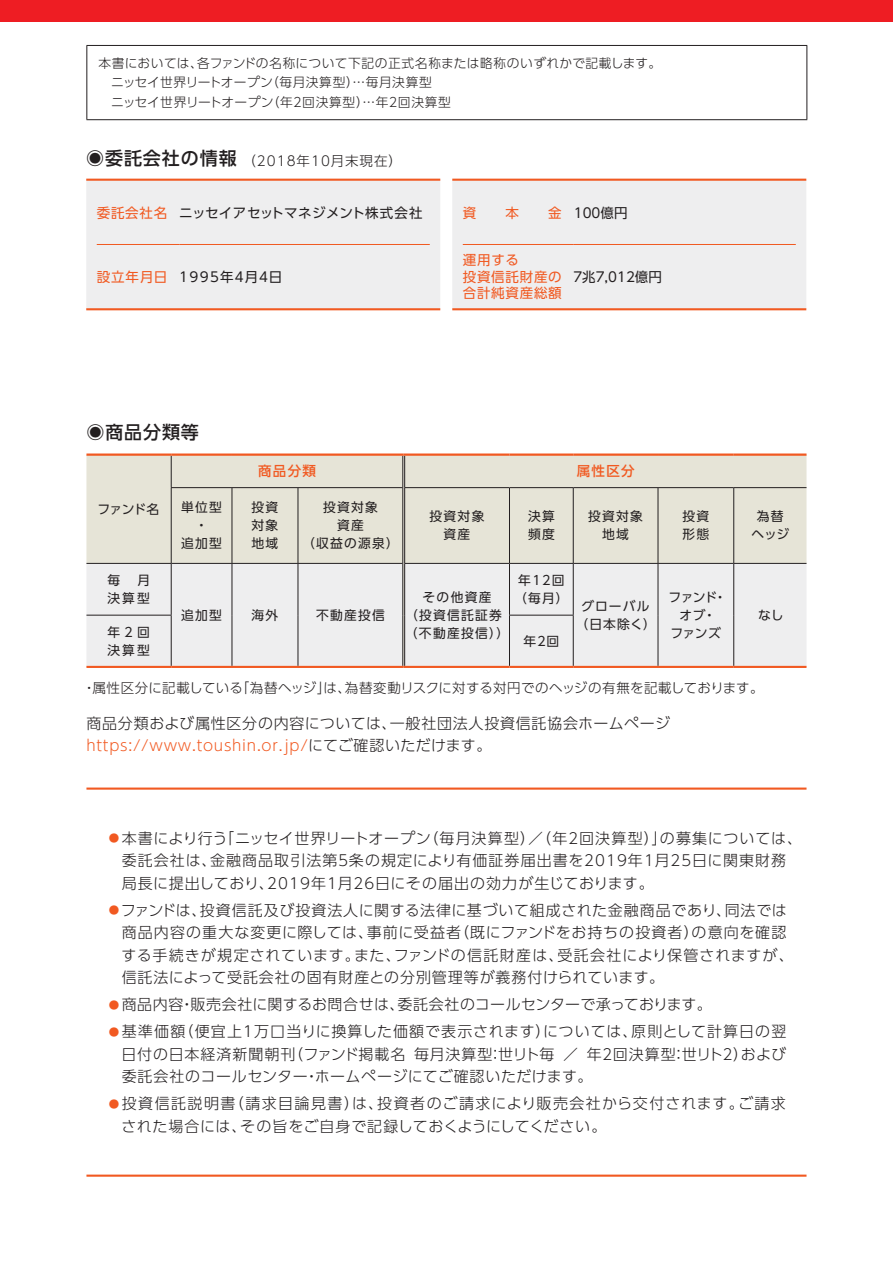
<style>
.page{position:relative;width:893px;height:1263px;background:#fff}
.page>*{position:absolute;margin:0;border:0;box-sizing:border-box;transform-origin:0 0}
.t1{font:500 18px "UD Shin Go Pro";letter-spacing:.05em;color:#231f20}
.t2{font:300 15px/22.5px "UD Shin Go Pro";letter-spacing:.05em;color:#231f20}
.t3{font:300 15px/22.5px "UD Shin Go Pro";letter-spacing:.07em;color:#231f20}
.t4{font:300 15px "UD Shin Go Pro";letter-spacing:.02em;color:#231f20}
.t5{font:300 13.5px "UD Shin Go Pro";letter-spacing:.03em;color:#231f20}
.t6{font:13.5px "UD Shin Go Pro";letter-spacing:.035em;color:#231f20}
.t7{font:300 13.5px "UD Shin Go Pro";letter-spacing:.075em;color:#231f20}
.t8{font:13.5px/16.5px "UD Shin Go Pro";letter-spacing:.055em;color:#f15921}
.t9{font:13.5px "UD Shin Go Pro";letter-spacing:.015em;color:#231f20}
.t10{font:13.5px "UD Shin Go Pro";letter-spacing:.065em;color:#231f20}
.t11{font:500 13.5px "UD Shin Go Pro";letter-spacing:.1em;color:#f15921}
.t12{font:12.75px/18px "UD Shin Go Pro";letter-spacing:.1em;color:#231f20;text-align:center}
.t13{font:300 12.75px/19.5px "UD Shin Go Pro";letter-spacing:.025em;color:#231f20}
.t14{font:12.75px/18px "UD Shin Go Pro";letter-spacing:-.04em;color:#231f20;text-align:center}
.s1{font-weight:500;font-size:18px}
.s2{color:#f15921}
.s3{font-size:10.5px;color:#f15921}
</style>
<div class="page">
<div style="left:0;top:0;width:893px;height:21px;background:#ee1d23"></div>
<div style="left:86px;top:180px;width:720px;height:129px;background:#eeeeef"></div>
<hr style="left:86px;top:179px;width:354px;height:2px;background:#f15921">
<hr style="left:86px;top:308px;width:354px;height:2px;background:#f15921">
<hr style="left:452px;top:179px;width:354px;height:2px;background:#f15921">
<hr style="left:452px;top:308px;width:354px;height:2px;background:#f15921">
<hr style="left:97px;top:244px;width:82px;height:1px;background:#f15921">
<hr style="left:179px;top:244px;width:251px;height:1px;background:#f15921">
<hr style="left:463px;top:244px;width:111px;height:1px;background:#f15921">
<hr style="left:574px;top:244px;width:222px;height:1px;background:#f15921">
<div style="left:86px;top:456px;width:720px;height:107px;background:#e6e4d7"></div>
<div style="left:86px;top:564px;width:720px;height:102px;background:#eeeeef"></div>
<hr style="left:171px;top:487px;width:61px;height:1px;background:#231f20">
<hr style="left:232px;top:487px;width:66px;height:1px;background:#231f20">
<hr style="left:232px;top:488px;width:1px;height:75px;background:#231f20">
<hr style="left:298px;top:487px;width:105px;height:1px;background:#231f20">
<hr style="left:298px;top:488px;width:1px;height:75px;background:#231f20">
<hr style="left:405px;top:487px;width:104px;height:1px;background:#231f20">
<hr style="left:509px;top:487px;width:64px;height:1px;background:#231f20">
<hr style="left:509px;top:488px;width:1px;height:75px;background:#231f20">
<hr style="left:573px;top:487px;width:85px;height:1px;background:#231f20">
<hr style="left:573px;top:488px;width:1px;height:75px;background:#231f20">
<hr style="left:658px;top:487px;width:76px;height:1px;background:#231f20">
<hr style="left:658px;top:488px;width:1px;height:75px;background:#231f20">
<hr style="left:734px;top:487px;width:72px;height:1px;background:#231f20">
<hr style="left:733px;top:488px;width:1px;height:75px;background:#231f20">
<hr style="left:86px;top:563px;width:85px;height:1px;background:#231f20">
<hr style="left:171px;top:563px;width:61px;height:1px;background:#231f20">
<hr style="left:232px;top:563px;width:66px;height:1px;background:#231f20">
<hr style="left:232px;top:564px;width:1px;height:51px;background:#231f20">
<hr style="left:298px;top:563px;width:105px;height:1px;background:#231f20">
<hr style="left:298px;top:564px;width:1px;height:51px;background:#231f20">
<hr style="left:405px;top:563px;width:104px;height:1px;background:#231f20">
<hr style="left:509px;top:563px;width:64px;height:1px;background:#231f20">
<hr style="left:509px;top:564px;width:1px;height:51px;background:#231f20">
<hr style="left:573px;top:563px;width:85px;height:1px;background:#231f20">
<hr style="left:573px;top:564px;width:1px;height:51px;background:#231f20">
<hr style="left:658px;top:563px;width:76px;height:1px;background:#231f20">
<hr style="left:658px;top:564px;width:1px;height:51px;background:#231f20">
<hr style="left:734px;top:563px;width:72px;height:1px;background:#231f20">
<hr style="left:733px;top:564px;width:1px;height:51px;background:#231f20">
<hr style="left:232px;top:615px;width:1px;height:51px;background:#231f20">
<hr style="left:298px;top:615px;width:1px;height:51px;background:#231f20">
<hr style="left:509px;top:615px;width:1px;height:51px;background:#231f20">
<hr style="left:573px;top:615px;width:1px;height:51px;background:#231f20">
<hr style="left:658px;top:615px;width:1px;height:51px;background:#231f20">
<hr style="left:733px;top:615px;width:1px;height:51px;background:#231f20">
<hr style="left:403px;top:456px;width:1px;height:32px;background:#231f20">
<hr style="left:404px;top:456px;width:1px;height:32px;background:#231f20">
<hr style="left:403px;top:488px;width:1px;height:75px;background:#231f20">
<hr style="left:404px;top:488px;width:1px;height:75px;background:#231f20">
<hr style="left:403px;top:563px;width:1px;height:52px;background:#231f20">
<hr style="left:404px;top:563px;width:1px;height:52px;background:#231f20">
<hr style="left:403px;top:615px;width:1px;height:51px;background:#231f20">
<hr style="left:404px;top:615px;width:1px;height:51px;background:#231f20">
<hr style="left:86px;top:615px;width:86px;height:1px;background:#231f20">
<hr style="left:509px;top:615px;width:65px;height:1px;background:#231f20">
<hr style="left:171px;top:456px;width:1px;height:31px;background:#231f20">
<hr style="left:171px;top:488px;width:1px;height:75px;background:#231f20">
<hr style="left:171px;top:564px;width:1px;height:51px;background:#231f20">
<hr style="left:171px;top:615px;width:1px;height:51px;background:#231f20">
<hr style="left:86px;top:453px;width:85px;height:3px;background:#f15921">
<hr style="left:171px;top:453px;width:61px;height:3px;background:#f15921">
<hr style="left:232px;top:453px;width:66px;height:3px;background:#f15921">
<hr style="left:298px;top:453px;width:106px;height:3px;background:#f15921">
<hr style="left:404px;top:453px;width:105px;height:3px;background:#f15921">
<hr style="left:509px;top:453px;width:64px;height:3px;background:#f15921">
<hr style="left:573px;top:453px;width:85px;height:3px;background:#f15921">
<hr style="left:658px;top:453px;width:76px;height:3px;background:#f15921">
<hr style="left:734px;top:453px;width:72px;height:3px;background:#f15921">
<hr style="left:171px;top:666px;width:61px;height:2px;background:#f15921">
<hr style="left:232px;top:666px;width:66px;height:2px;background:#f15921">
<hr style="left:298px;top:666px;width:106px;height:2px;background:#f15921">
<hr style="left:404px;top:666px;width:105px;height:2px;background:#f15921">
<hr style="left:573px;top:666px;width:85px;height:2px;background:#f15921">
<hr style="left:658px;top:666px;width:76px;height:2px;background:#f15921">
<hr style="left:734px;top:666px;width:72px;height:2px;background:#f15921">
<hr style="left:86px;top:666px;width:85px;height:2px;background:#f15921">
<hr style="left:509px;top:666px;width:64px;height:2px;background:#f15921">
<hr style="left:86px;top:787px;width:720px;height:3px;background:#f15921">
<hr style="left:86px;top:1174px;width:720px;height:3px;background:#f15921">
<hr style="left:86px;top:45px;width:721px;height:1px;background:#231f20">
<hr style="left:86px;top:46px;width:1px;height:73px;background:#231f20">
<hr style="left:806px;top:46px;width:1px;height:73px;background:#231f20">
<hr style="left:86px;top:119px;width:721px;height:1px;background:#231f20">
<p class="t13" style="left:111px;top:53px;width:552px;text-indent:-13px">本書においては、各ファンドの名称について下記の正式名称または略称のいずれかで記載します。ニッセイ世界リートオープン（毎月決算型）…毎月決算型<br>ニッセイ世界リートオープン（年２回決算型）…年２回決算型</p>
<p class="t7" style="left:86px;top:150px;width:317px"><span class="s1">◉委託会社の情報</span>（2018年10月末現在）</p>
<p class="t6" style="left:97px;top:201px;width:327px"><span class="s2">委託会社名</span> ニッセイアセットマネジメント株式会社</p>
<p class="t10" style="left:97px;top:266px;width:187px"><span class="s2">設立年月日</span> 1995年４月４日</p>
<p class="t8" style="left:463px;top:204px;width:15px">資</p>
<p class="t8" style="left:506px;top:204px;width:15px">本</p>
<p class="t9" style="left:548px;top:201px;width:81px"><span class="s2">金</span> 100億円</p>
<p class="t8" style="left:463px;top:251px;width:100px">運用する<br>投資信託財産の合計純資産総額</p>
<p class="t9" style="left:571px;top:266px;width:92px">７兆7,012億円</p>
<p class="t1" style="left:86px;top:417px;width:114px">◉商品分類等</p>
<p class="t12" style="left:97px;top:500px;width:63px">ファンド名</p>
<p class="t11" style="left:258px;top:460px;width:60px">商品分類</p>
<p class="t11" style="left:577px;top:460px;width:60px">属性区分</p>
<p class="t12" style="left:181px;top:498px;width:42px">単位型・<br>追加型</p>
<p class="t12" style="left:252px;top:498px;width:28px;text-align:justify">投資対象地域</p>
<p class="t12" style="left:302px;top:498px;width:98px">投資対象<br>資産<br>（収益の源泉）</p>
<p class="t12" style="left:430px;top:507px;width:56px">投資対象資産</p>
<p class="t12" style="left:528px;top:507px;width:28px;text-align:left">決算頻度</p>
<p class="t12" style="left:588px;top:507px;width:56px">投資対象地域</p>
<p class="t12" style="left:682px;top:507px;width:28px;text-align:left">投資形態</p>
<p class="t12" style="left:752px;top:507px;width:39px">為替ヘッジ</p>
<p class="t12" style="left:107px;top:571px;width:14px">毎</p>
<p class="t12" style="left:514px;top:571px;width:56px">年12回（毎月）</p>
<p class="t12" style="left:107px;top:571px;width:44px;text-align:right">月<br>決算型</p>
<p class="t12" style="left:405px;top:588px;width:106px">その他資産<br>（投資信託証券（不動産投信））</p>
<p class="t12" style="left:575px;top:597px;width:82px">グローバル（日本除く）</p>
<p class="t14" style="left:668px;top:588px;width:60px">ファンド・オブ・<br>ファンズ</p>
<p class="t12" style="left:181px;top:606px;width:42px">追加型</p>
<p class="t12" style="left:252px;top:606px;width:28px">海外</p>
<p class="t12" style="left:316px;top:606px;width:70px">不動産投信</p>
<p class="t12" style="left:758px;top:606px;width:27px">なし</p>
<p class="t12" style="left:107px;top:623px;width:44px;text-align:left">年２回決算型</p>
<p class="t12" style="left:523px;top:632px;width:37px">年２回</p>
<p class="t5" style="left:82px;top:677px;width:683px">・属性区分に記載している「為替ヘッジ」は、為替変動リスクに対する対円でのヘッジの有無を記載しております。</p>
<p class="t2" style="left:86px;top:711px;width:585px">商品分類および属性区分の内容については、一般社団法人投資信託協会ホームページ<span class="s2">https://www.toushin.or.jp/</span>にてご確認いただけます。</p>
<p class="t3" style="left:122px;top:826px;width:682px;text-indent:-13px"><span class="s3">●</span> 本書により行う「ニッセイ世界リートオープン（毎月決算型）／（年２回決算型）」の募集については、委託会社は、金融商品取引法第５条の規定により有価証券届出書を2019年1月25日に関東財務局長に提出しており、2019年1月26日にその届出の効力が生じております。</p>
<p class="t2" style="left:121px;top:898px;width:674px;text-indent:-13px"><span class="s3">●</span>ファンドは、投資信託及び投資法人に関する法律に基づいて組成された金融商品であり、同法では商品内容の重大な変更に際しては、事前に受益者（既にファンドをお持ちの投資者）の意向を確認する手続きが規定されています。また、ファンドの信託財産は、受託会社により保管されますが、信託法によって受託会社の固有財産との分別管理等が義務付けられています。</p>
<p class="t4" style="left:109px;top:992px;width:604px"><span class="s3">●</span> 商品内容・販売会社に関するお問合せは、委託会社のコールセンターで承っております。</p>
<p class="t2" style="left:121px;top:1020px;width:666px;text-align:justify;text-indent:-12px"><span class="s3">●</span> 基準価額（便宜上１万口当りに換算した価額で表示されます）については、原則として計算日の翌日付の日本経済新聞朝刊（ファンド掲載名 毎月決算型：世リト毎 ／ 年２回決算型：世リト２）および委託会社のコールセンター・ホームページにてご確認いただけます。</p>
<p class="t2" style="left:121px;top:1092px;width:666px;text-indent:-12px"><span class="s3">●</span> 投資信託説明書（請求目論見書）は、投資者のご請求により販売会社から交付されます。ご請求された場合には、その旨をご自身で記録しておくようにしてください。</p>
</div>
